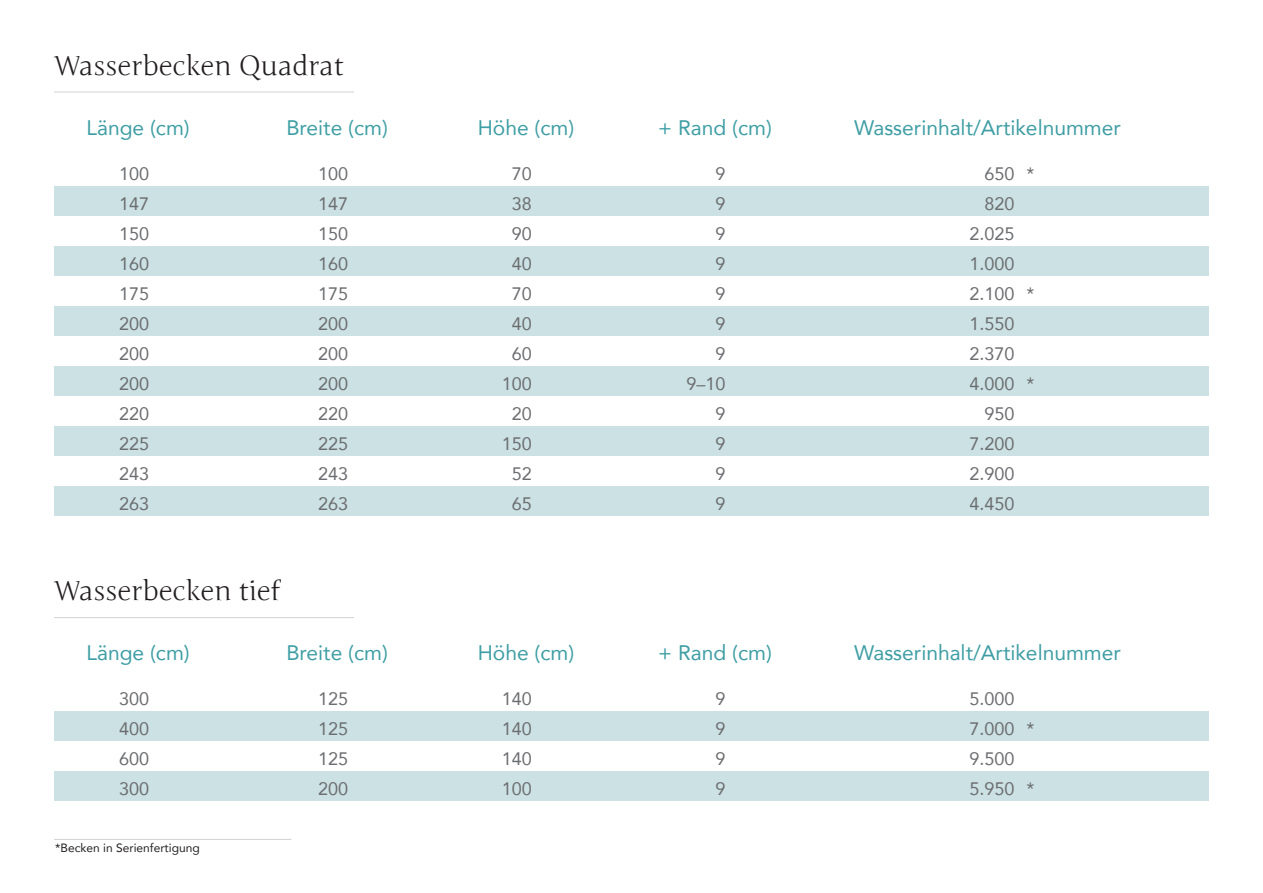
<style>
.page{position:relative;width:1263px;height:893px;background:#fff}
.page>*{position:absolute;margin:0;border:0;box-sizing:border-box;transform-origin:0 0}
.t1{font:27px "Junge";color:#231f20}
.t2{font:21px "Avenir";color:#3e9ea4}
.t3{font:18px "Avenir";color:#6c6d70}
.t4{font:12px "Avenir";color:#231f20}
</style>
<div class="page">
<div style="left:55px;top:366px;width:1154px;height:30px;background:#cbe1e3"></div>
<div style="left:55px;top:486px;width:1154px;height:30px;background:#cbe1e3"></div>
<div style="left:55px;top:306px;width:1154px;height:30px;background:#cbe1e3"></div>
<div style="left:55px;top:246px;width:1154px;height:30px;background:#cbe1e3"></div>
<div style="left:55px;top:771px;width:1154px;height:30px;background:#cbe1e3"></div>
<div style="left:55px;top:426px;width:1154px;height:30px;background:#cbe1e3"></div>
<div style="left:55px;top:186px;width:1154px;height:29px;background:#cbe1e3"></div>
<div style="left:55px;top:711px;width:1154px;height:30px;background:#cbe1e3"></div>
<hr style="left:54px;top:92px;width:300px;height:1px;background:#d1d2d4">
<hr style="left:54px;top:617px;width:300px;height:1px;background:#d1d2d4">
<hr style="left:54px;top:839px;width:237px;height:1px;background:#d1d2d4">
<h1 class="t1" style="left:54px;top:50px;width:292px">Wasserbecken Quadrat</h1>
<p class="t2" style="left:87px;top:110px;width:105px">Länge (cm)</p>
<p class="t2" style="left:286px;top:110px;width:103px">Breite (cm)</p>
<p class="t2" style="left:478px;top:110px;width:98px">Höhe (cm)</p>
<p class="t2" style="left:658px;top:110px;width:115px">+ Rand (cm)</p>
<p class="t2" style="left:854px;top:110px;width:268px">Wasserinhalt/Artikelnummer</p>
<p class="t3" style="left:119px;top:159px;width:32px">100</p>
<p class="t3" style="left:318px;top:159px;width:32px">100</p>
<p class="t3" style="left:512px;top:159px;width:22px">70</p>
<p class="t3" style="left:715px;top:159px;width:12px">9</p>
<p class="t3" style="left:984px;top:159px;width:52px">650 *</p>
<p class="t3" style="left:119px;top:189px;width:32px">147</p>
<p class="t3" style="left:318px;top:189px;width:32px">147</p>
<p class="t3" style="left:512px;top:189px;width:22px">38</p>
<p class="t3" style="left:715px;top:189px;width:12px">9</p>
<p class="t3" style="left:984px;top:189px;width:32px">820</p>
<p class="t3" style="left:119px;top:219px;width:32px">150</p>
<p class="t3" style="left:318px;top:219px;width:32px">150</p>
<p class="t3" style="left:512px;top:219px;width:22px">90</p>
<p class="t3" style="left:715px;top:219px;width:12px">9</p>
<p class="t3" style="left:969px;top:219px;width:47px">2.025</p>
<p class="t3" style="left:119px;top:249px;width:32px">160</p>
<p class="t3" style="left:318px;top:249px;width:32px">160</p>
<p class="t3" style="left:512px;top:249px;width:22px">40</p>
<p class="t3" style="left:715px;top:249px;width:12px">9</p>
<p class="t3" style="left:969px;top:249px;width:47px">1.000</p>
<p class="t3" style="left:119px;top:279px;width:32px">175</p>
<p class="t3" style="left:318px;top:279px;width:32px">175</p>
<p class="t3" style="left:512px;top:279px;width:22px">70</p>
<p class="t3" style="left:715px;top:279px;width:12px">9</p>
<p class="t3" style="left:969px;top:279px;width:67px">2.100 *</p>
<p class="t3" style="left:119px;top:309px;width:32px">200</p>
<p class="t3" style="left:318px;top:309px;width:32px">200</p>
<p class="t3" style="left:512px;top:309px;width:22px">40</p>
<p class="t3" style="left:715px;top:309px;width:12px">9</p>
<p class="t3" style="left:969px;top:309px;width:47px">1.550</p>
<p class="t3" style="left:119px;top:339px;width:32px">200</p>
<p class="t3" style="left:318px;top:339px;width:32px">200</p>
<p class="t3" style="left:512px;top:339px;width:22px">60</p>
<p class="t3" style="left:715px;top:339px;width:12px">9</p>
<p class="t3" style="left:969px;top:339px;width:47px">2.370</p>
<p class="t3" style="left:119px;top:369px;width:32px">200</p>
<p class="t3" style="left:318px;top:369px;width:32px">200</p>
<p class="t3" style="left:502px;top:369px;width:32px">100</p>
<p class="t3" style="left:686px;top:369px;width:41px">9–10</p>
<p class="t3" style="left:969px;top:369px;width:67px">4.000 *</p>
<p class="t3" style="left:119px;top:399px;width:32px">220</p>
<p class="t3" style="left:318px;top:399px;width:32px">220</p>
<p class="t3" style="left:512px;top:399px;width:22px">20</p>
<p class="t3" style="left:715px;top:399px;width:12px">9</p>
<p class="t3" style="left:984px;top:399px;width:32px">950</p>
<p class="t3" style="left:119px;top:429px;width:32px">225</p>
<p class="t3" style="left:318px;top:429px;width:32px">225</p>
<p class="t3" style="left:502px;top:429px;width:32px">150</p>
<p class="t3" style="left:715px;top:429px;width:12px">9</p>
<p class="t3" style="left:969px;top:429px;width:47px">7.200</p>
<p class="t3" style="left:119px;top:459px;width:32px">243</p>
<p class="t3" style="left:318px;top:459px;width:32px">243</p>
<p class="t3" style="left:512px;top:459px;width:22px">52</p>
<p class="t3" style="left:715px;top:459px;width:12px">9</p>
<p class="t3" style="left:969px;top:459px;width:47px">2.900</p>
<p class="t3" style="left:119px;top:489px;width:32px">263</p>
<p class="t3" style="left:318px;top:489px;width:32px">263</p>
<p class="t3" style="left:512px;top:489px;width:22px">65</p>
<p class="t3" style="left:715px;top:489px;width:12px">9</p>
<p class="t3" style="left:969px;top:489px;width:47px">4.450</p>
<h1 class="t1" style="left:54px;top:575px;width:228px">Wasserbecken tief</h1>
<p class="t2" style="left:87px;top:636px;width:105px">Länge (cm)</p>
<p class="t2" style="left:286px;top:636px;width:103px">Breite (cm)</p>
<p class="t2" style="left:478px;top:636px;width:98px">Höhe (cm)</p>
<p class="t2" style="left:658px;top:636px;width:115px">+ Rand (cm)</p>
<p class="t2" style="left:854px;top:636px;width:268px">Wasserinhalt/Artikelnummer</p>
<p class="t3" style="left:119px;top:685px;width:32px">300</p>
<p class="t3" style="left:318px;top:685px;width:32px">125</p>
<p class="t3" style="left:502px;top:685px;width:32px">140</p>
<p class="t3" style="left:715px;top:685px;width:12px">9</p>
<p class="t3" style="left:969px;top:685px;width:47px">5.000</p>
<p class="t3" style="left:119px;top:715px;width:32px">400</p>
<p class="t3" style="left:318px;top:715px;width:32px">125</p>
<p class="t3" style="left:502px;top:715px;width:32px">140</p>
<p class="t3" style="left:715px;top:715px;width:12px">9</p>
<p class="t3" style="left:969px;top:715px;width:67px">7.000 *</p>
<p class="t3" style="left:119px;top:745px;width:32px">600</p>
<p class="t3" style="left:318px;top:745px;width:32px">125</p>
<p class="t3" style="left:502px;top:745px;width:32px">140</p>
<p class="t3" style="left:715px;top:745px;width:12px">9</p>
<p class="t3" style="left:969px;top:745px;width:47px">9.500</p>
<p class="t3" style="left:119px;top:775px;width:32px">300</p>
<p class="t3" style="left:318px;top:775px;width:32px">200</p>
<p class="t3" style="left:502px;top:775px;width:32px">100</p>
<p class="t3" style="left:715px;top:775px;width:12px">9</p>
<p class="t3" style="left:969px;top:775px;width:67px">5.950 *</p>
<p class="t4" style="left:55px;top:838px;width:146px">*Becken in Serienfertigung</p>
</div>
